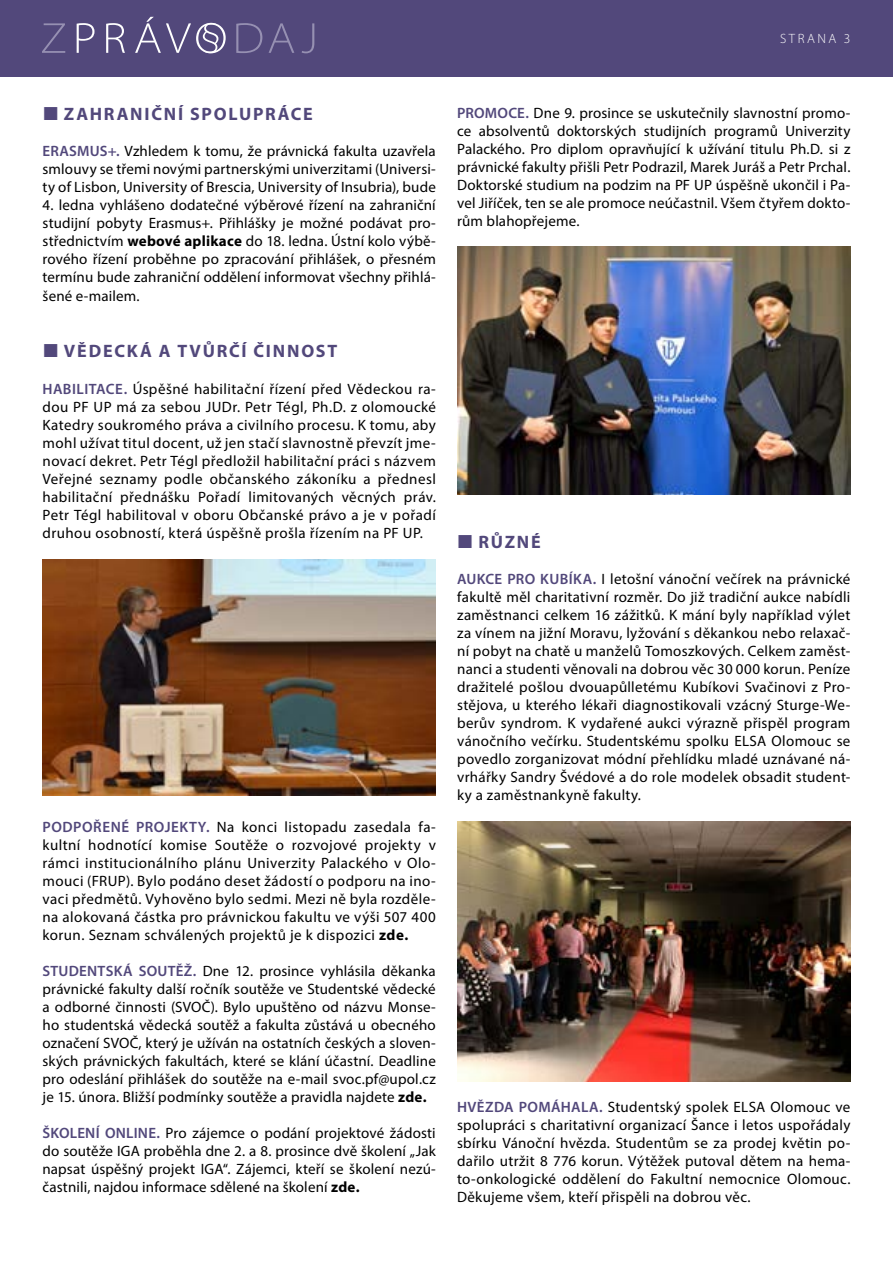
<style>
.page{position:relative;width:893px;height:1263px;background:#fff}
.page>*{position:absolute;margin:0;border:0;box-sizing:border-box;transform-origin:0 0}
.t1{font:700 18px "Myriad Pro";letter-spacing:.1em;color:#52487b}
.t2{font:15px/18px "Myriad Pro";letter-spacing:.015em;color:#000;text-align:justify}
.t3{font:300 13.5px "Myriad Pro";letter-spacing:.195em;color:#fff}
.s1{font-weight:600;color:#52487b}
.s2{font-weight:700}
</style>
<div class="page">
<div style="left:0;top:0;width:893px;height:77px;background:#52487b"></div>
<svg style="left:236px;top:23px;width:78px;height:30px"></svg>
<svg style="left:42px;top:23px;width:23px;height:30px"></svg>
<svg style="left:77px;top:17px;width:149px;height:36px"></svg>
<img style="left:43px;top:559px;width:393px;height:237px">
<img style="left:457px;top:247px;width:393px;height:247px">
<img style="left:457px;top:821px;width:393px;height:261px">
<p class="t3" style="left:780px;top:31px;width:72px">STRANA 3</p>
<p class="t1" style="left:64px;top:102px;width:250px">ZAHRANIČNÍ SPOLUPRÁCE</p>
<p class="t2" style="left:43px;top:142px;width:395px"><span class="s1">ERASMUS+.</span> Vzhledem k tomu, že právnická fakulta uzavřela smlouvy se třemi novými partnerskými univerzitami (Universi&shy;ty of Lisbon, University of Brescia, University of Insubria), bude</p>
<p class="t2" style="left:43px;top:195px;width:395px">4. ledna vyhlášeno dodatečné výběrové řízení na zahraniční studijní pobyty Erasmus+. Přihlášky je možné podávat pro&shy;střednictvím <span class="s2">webové aplikace</span> do 18. ledna. Ústní kolo výbě&shy;rového řízení proběhne po zpracování přihlášek, o přesném termínu bude zahraniční oddělení informovat všechny přihlá&shy;šené e-mailem.</p>
<p class="t1" style="left:64px;top:339px;width:275px">VĚDECKÁ A TVŮRČÍ ČINNOST</p>
<p class="t2" style="left:43px;top:379px;width:395px"><span class="s1">HABILITACE.</span> Úspěšné habilitační řízení před Vědeckou ra&shy;dou PF UP má za sebou JUDr. Petr Tégl, Ph.D. z olomoucké Katedry soukromého práva a civilního procesu. K tomu, aby mohl užívat titul docent, už jen stačí slavnostně převzít jme&shy;novací dekret. Petr Tégl předložil habilitační práci s názvem Veřejné seznamy podle občanského zákoníku a přednesl habilitační přednášku Pořadí limitovaných věcných práv.<br>Petr Tégl habilitoval v oboru Občanské právo a je v pořadí druhou osobností, která úspěšně prošla řízením na PF UP.</p>
<p class="t2" style="left:43px;top:817px;width:395px"><span class="s1">PODPOŘENÉ PROJEKTY.</span> Na konci listopadu zasedala fa&shy;kultní hodnotící komise Soutěže o rozvojové projekty v rámci institucionálního plánu Univerzity Palackého v Olo&shy;mouci (FRUP). Bylo podáno deset žádostí o podporu na ino&shy;vaci předmětů. Vyhověno bylo sedmi. Mezi ně byla rozděle&shy;na alokovaná částka pro právnickou fakultu ve výši 507 400 korun. Seznam schválených projektů je k dispozici <span class="s2">zde.</span></p>
<p class="t2" style="left:43px;top:961px;width:395px"><span class="s1">STUDENTSKÁ SOUTĚŽ.</span> Dne 12. prosince vyhlásila děkanka právnické fakulty další ročník soutěže ve Studentské vědecké a odborné činnosti (SVOČ). Bylo upuštěno od názvu Monse&shy;ho studentská vědecká soutěž a fakulta zůstává u obecného označení SVOČ, který je užíván na ostatních českých a sloven&shy;ských právnických fakultách, které se klání účastní. Deadline pro odeslání přihlášek do soutěže na e-mail svoc.pf@upol.cz je 15. února. Bližší podmínky soutěže a pravidla najdete <span class="s2">zde.</span></p>
<p class="t2" style="left:43px;top:1123px;width:395px"><span class="s1">ŠKOLENÍ ONLINE.</span> Pro zájemce o podání projektové žádosti do soutěže IGA proběhla dne 2. a 8. prosince dvě školení „Jak napsat úspěšný projekt IGA“. Zájemci, kteří se školení nezú&shy;častnili, najdou informace sdělené na školení <span class="s2">zde.</span></p>
<p class="t2" style="left:457px;top:103px;width:395px"><span class="s1">PROMOCE.</span> Dne 9. prosince se uskutečnily slavnostní promo&shy;ce absolventů doktorských studijních programů Univerzity Palackého. Pro diplom opravňující k užívání titulu Ph.D. si z právnické fakulty přišli Petr Podrazil, Marek Juráš a Petr Prchal.<br>Doktorské studium na podzim na PF UP úspěšně ukončil i Pa&shy;vel Jiříček, ten se ale promoce neúčastnil. Všem čtyřem dokto&shy;rům blahopřejeme.</p>
<p class="t1" style="left:479px;top:531px;width:64px">RŮZNÉ</p>
<p class="t2" style="left:457px;top:570px;width:395px"><span class="s1">AUKCE PRO KUBÍKA.</span> I letošní vánoční večírek na právnické fakultě měl charitativní rozměr. Do již tradiční aukce nabídli zaměstnanci celkem 16 zážitků. K mání byly například výlet za vínem na jižní Moravu, lyžování s děkankou nebo relaxač&shy;ní pobyt na chatě u manželů Tomoszkových. Celkem zaměst&shy;nanci a studenti věnovali na dobrou věc 30 000 korun. Peníze dražitelé pošlou dvouapůlletému Kubíkovi Svačinovi z Pro&shy;stějova, u kterého lékaři diagnostikovali vzácný Sturge-We&shy;berův syndrom. K vydařené aukci výrazně přispěl program vánočního večírku. Studentskému spolku ELSA Olomouc se povedlo zorganizovat módní přehlídku mladé uznávané ná&shy;vrhářky Sandry Švédové a do role modelek obsadit student&shy;ky a zaměstnankyně fakulty.</p>
<p class="t2" style="left:457px;top:1097px;width:395px"><span class="s1">HVĚZDA POMÁHALA.</span> Studentský spolek ELSA Olomouc ve spolupráci s charitativní organizací Šance i letos uspořádaly sbírku Vánoční hvězda. Studentům se za prodej květin po&shy;dařilo utržit 8 776 korun. Výtěžek putoval dětem na hema&shy;to-onkologické oddělení do Fakultní nemocnice Olomouc.<br>Děkujeme všem, kteří přispěli na dobrou věc.</p>
</div>
